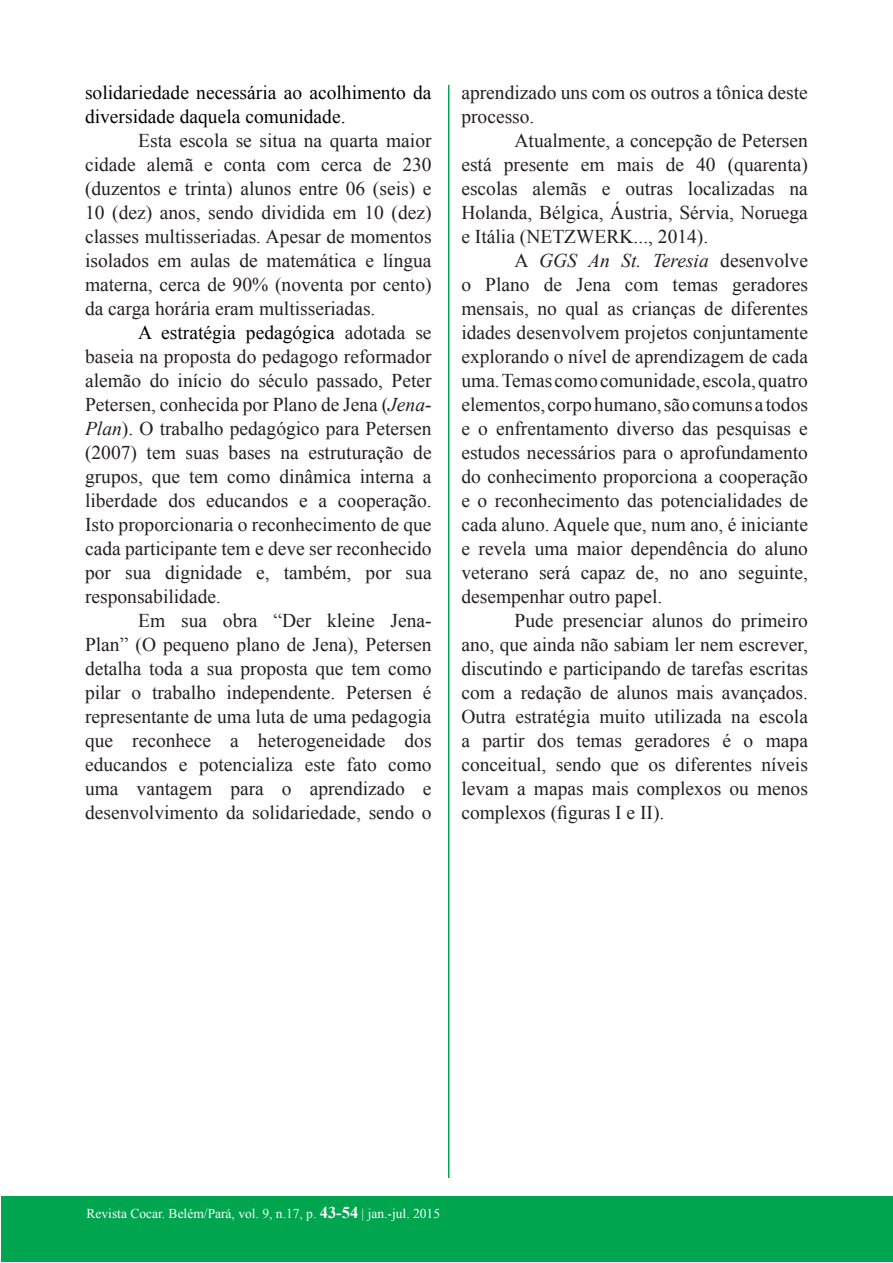
<style>
.page{position:relative;width:893px;height:1263px;background:#fff}
.page>*{position:absolute;margin:0;border:0;box-sizing:border-box;transform-origin:0 0}
.t1{font:19.5px/24px "Times New Roman";color:#231f20;text-align:justify}
.t2{font:19.5px/24px "Times New Roman";color:#000}
.t3{font:13.5px "Times New Roman";color:#fff}
.s1{color:#000}
.s2{font-style:italic}
.s3{font-weight:700;font-size:16.5px}
</style>
<div class="page">
<div style="left:1px;top:1196px;width:892px;height:66px;background:#00a54f"></div>
<hr style="left:448px;top:85px;width:1px;height:1093px;background:#00a54f">
<p class="t2" style="left:85px;top:80px;width:348px">solidariedade necessária ao acolhimento da diversidade daquela comunidade.</p>
<p class="t1" style="left:85px;top:128px;width:348px;text-indent:53px">Esta escola se situa na quarta maior cidade alemã e conta com cerca de 230 (duzentos e trinta) alunos entre 06 (seis) e 10 (dez) anos, sendo dividida em 10 (dez) classes multisseriadas. Apesar de momentos isolados em aulas de matemática e língua materna, cerca de 90% (noventa por cento) da carga horária eram multisseriadas.</p>
<p class="t1" style="left:85px;top:320px;width:348px;text-indent:53px"><span class="s1">A estratégia pedagógica</span> adotada se baseia na proposta do pedagogo reformador alemão do início do século passado, Peter Petersen, conhecida por Plano de Jena (<span class="s2">Jena-Plan</span>). O trabalho pedagógico para Petersen (2007) tem suas bases na estruturação de grupos, que tem como dinâmica interna a liberdade dos educandos e a cooperação.<br>Isto proporcionaria o reconhecimento de que cada participante tem e deve ser reconhecido por sua dignidade e, também, por sua responsabilidade.</p>
<p class="t1" style="left:85px;top:608px;width:348px;text-indent:53px">Em sua obra “Der kleine Jena-Plan” (O pequeno plano de Jena), Petersen detalha toda a sua proposta que tem como pilar o trabalho independente. Petersen é representante de uma luta de uma pedagogia que reconhece a heterogeneidade dos educandos e potencializa este fato como uma vantagem para o aprendizado e desenvolvimento da solidariedade, sendo o</p>
<p class="t1" style="left:461px;top:80px;width:348px">aprendizado uns com os outros a tônica deste processo.</p>
<p class="t1" style="left:461px;top:128px;width:348px;text-indent:53px">Atualmente, a concepção de Petersen está presente em mais de 40 (quarenta) escolas alemãs e outras localizadas na Holanda, Bélgica, Áustria, Sérvia, Noruega e Itália (NETZWERK..., 2014).</p>
<p class="t1" style="left:461px;top:248px;width:348px;text-indent:53px">A <span class="s2">GGS An St. Teresia</span> desenvolve o Plano de Jena com temas geradores mensais, no qual as crianças de diferentes idades desenvolvem projetos conjuntamente explorando o nível de aprendizagem de cada uma. Temas como comunidade, escola, quatro elementos, corpo humano, são comuns a todos e o enfrentamento diverso das pesquisas e estudos necessários para o aprofundamento do conhecimento proporciona a cooperação e o reconhecimento das potencialidades de cada aluno. Aquele que, num ano, é iniciante e revela uma maior dependência do aluno veterano será capaz de, no ano seguinte, desempenhar outro papel.</p>
<p class="t1" style="left:461px;top:608px;width:348px;text-indent:53px">Pude presenciar alunos do primeiro ano, que ainda não sabiam ler nem escrever, discutindo e participando de tarefas escritas com a redação de alunos mais avançados.<br>Outra estratégia muito utilizada na escola a partir dos temas geradores é o mapa conceitual, sendo que os diferentes níveis levam a mapas mais complexos ou menos complexos (figuras I e II).</p>
<p class="t3" style="left:320px;top:1206px;width:104px"><span class="s3">43-54</span>| jan.-jul. 2015</p>
<p class="t3" style="left:87px;top:1205px;width:255px">Revista Cocar. Belém/Pará, vol. 9, n.17, p. <span class="s3">3-6</span></p>
<p class="t3" style="left:362px;top:1205px;width:80px">| jan.-jul. 2015</p>
</div>
